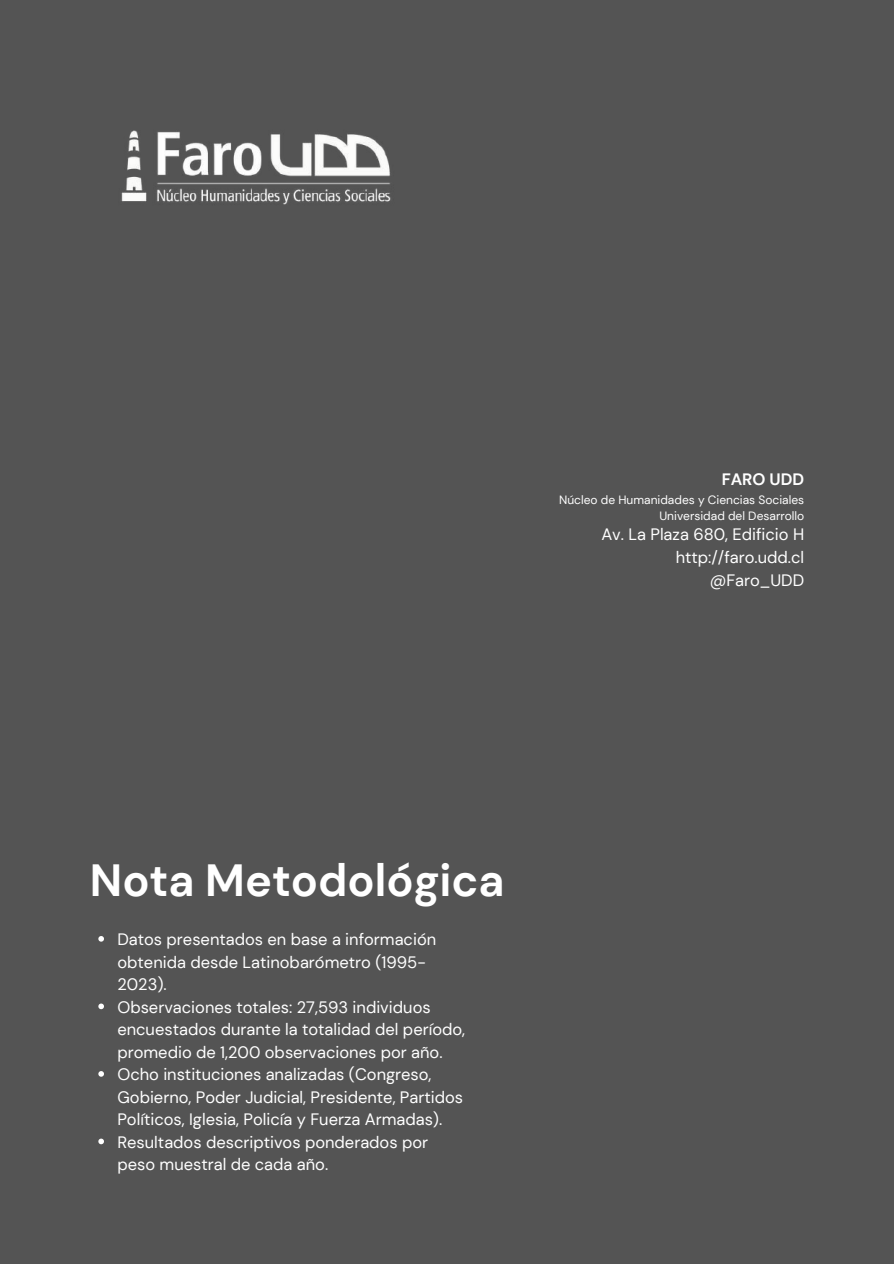
<style>
.page{position:relative;width:894px;height:1264px;background:#fff}
.page>*{position:absolute;margin:0;border:0;box-sizing:border-box;transform-origin:0 0}
.t1{font:700 45px "DM Sans";color:#fff}
.t2{font:16.5px/22.5px "DM Sans";color:#fff;text-align:right}
.t3{font:700 16.5px "DM Sans";color:#fff}
.t4{font:12px/16px "DM Sans";color:#fff;text-align:right}
</style>
<div class="page">
<div style="left:0;top:0;width:893px;height:1263px;background:#545454"></div>
<svg style="left:98px;top:936px;width:6px;height:5px"></svg>
<svg style="left:98px;top:1003px;width:6px;height:6px"></svg>
<svg style="left:98px;top:1071px;width:6px;height:5px"></svg>
<svg style="left:98px;top:1138px;width:6px;height:6px"></svg>
<img style="left:121px;top:130px;width:270px;height:75px">
<p class="t3" style="left:721px;top:468px;width:84px">FARO UDD</p>
<p class="t4" style="left:559px;top:491px;width:247px">Núcleo de Humanidades y Ciencias Sociales<br>Universidad del Desarrollo</p>
<p class="t2" style="left:601px;top:522px;width:204px;line-height:23px">Av. La Plaza 680, Edificio H http://faro.udd.cl @Faro_UDD</p>
<h1 class="t1" style="left:90px;top:851px;width:416px">Nota Metodológica</h1>
<p class="t2" style="left:117px;top:928px;width:349px;text-align:left">Datos presentados en base a información obtenida desde Latinobarómetro (1995- 2023).<br>Observaciones totales: 27,593 individuos encuestados durante la totalidad del período, promedio de 1,200 observaciones por año.<br>Ocho instituciones analizadas (Congreso, Gobierno, Poder Judicial, Presidente, Partidos Políticos, Iglesia, Policía y Fuerza Armadas).<br>Resultados descriptivos ponderados por peso muestral de cada año.</p>
</div>
